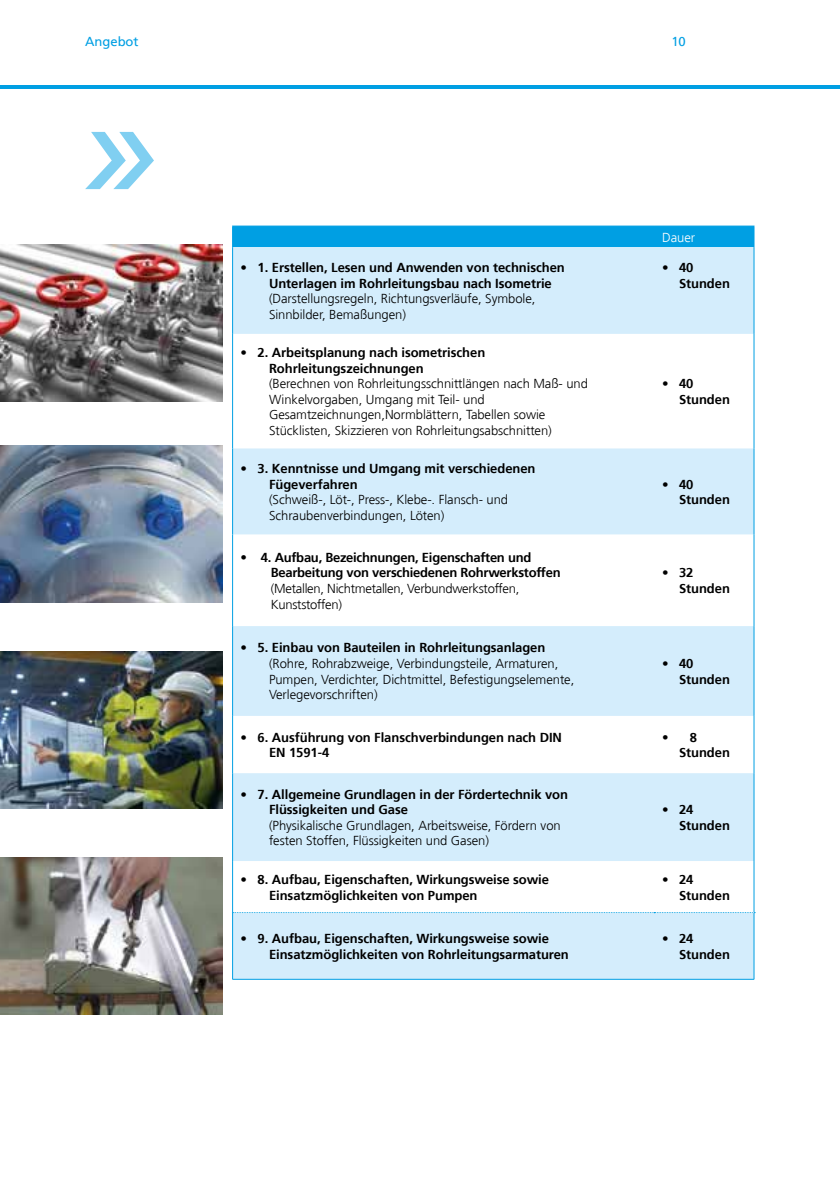
<style>
.page{position:relative;width:840px;height:1191px;background:#fff}
.page>*{position:absolute;margin:0;border:0;box-sizing:border-box;transform-origin:0 0}
.t1{font:700 13px/15.6px "Frutiger";letter-spacing:-.005em;color:#000}
.t2{font:300 13px/15.6px "Frutiger";letter-spacing:-.005em;color:#000}
.t3{font:13px "Frutiger";color:#009fe3}
.t4{font:300 13px "Frutiger";color:#fff}
.s1{font-weight:300}
</style>
<div class="page">
<hr style="left:0;top:85px;width:839px;height:4px;background:#009fe3">
<svg style="left:85px;top:132px;width:69px;height:57px"></svg>
<svg style="left:233px;top:247px;width:520px;height:732px;fill:#d4edfc"></svg>
<hr style="left:232px;top:225px;width:421px;height:1px;background:#009fe3">
<hr style="left:653px;top:225px;width:101px;height:1px;background:#009fe3">
<div style="left:232px;top:226px;width:522px;height:21px;background:#009fe3"></div>
<hr style="left:232px;top:247px;width:1px;height:87px;background:#009fe3">
<hr style="left:753px;top:247px;width:1px;height:87px;background:#009fe3">
<hr style="left:232px;top:334px;width:1px;height:114px;background:#009fe3">
<hr style="left:753px;top:334px;width:1px;height:114px;background:#009fe3">
<hr style="left:232px;top:448px;width:1px;height:86px;background:#009fe3">
<hr style="left:753px;top:448px;width:1px;height:86px;background:#009fe3">
<hr style="left:232px;top:534px;width:1px;height:92px;background:#009fe3">
<hr style="left:753px;top:534px;width:1px;height:92px;background:#009fe3">
<hr style="left:232px;top:626px;width:1px;height:90px;background:#009fe3">
<hr style="left:753px;top:626px;width:1px;height:90px;background:#009fe3">
<hr style="left:232px;top:716px;width:1px;height:57px;background:#009fe3">
<hr style="left:753px;top:716px;width:1px;height:57px;background:#009fe3">
<hr style="left:232px;top:773px;width:1px;height:88px;background:#009fe3">
<hr style="left:753px;top:773px;width:1px;height:88px;background:#009fe3">
<svg style="left:232px;top:861px;width:522px;height:52px"></svg>
<hr style="left:232px;top:913px;width:1px;height:66px;background:#009fe3">
<hr style="left:753px;top:913px;width:1px;height:66px;background:#009fe3">
<hr style="left:232px;top:979px;width:421px;height:1px;background:#009fe3">
<hr style="left:653px;top:979px;width:100px;height:1px;background:#009fe3">
<img style="left:0;top:245px;width:223px;height:156px">
<img style="left:0;top:445px;width:223px;height:157px">
<img style="left:0;top:652px;width:223px;height:156px">
<img style="left:0;top:857px;width:223px;height:157px">
<p class="t3" style="left:85px;top:34px;width:55px">Angebot</p>
<p class="t3" style="left:671px;top:34px;width:16px">10</p>
<p class="t1" style="left:269px;top:260px;width:297px;text-indent:-28px">• 1. Erstellen, Lesen und Anwenden von technischen<br>Unterlagen im Rohrleitungsbau nach Isometrie</p>
<p class="t2" style="left:269px;top:291px;width:268px">(Darstellungsregeln, Richtungsverläufe, Symbole,<br>Sinnbilder, Bemaßungen)</p>
<p class="t4" style="left:661px;top:230px;width:35px">Dauer</p>
<p class="t1" style="left:678px;top:260px;width:52px;text-indent:-17px">• 40<br>Stunden</p>
<p class="t1" style="left:269px;top:345px;width:218px;text-indent:-28px">• 2. Arbeitsplanung nach isometrischen<br>Rohrleitungszeichnungen</p>
<p class="t2" style="left:269px;top:376px;width:320px">(Berechnen von Rohrleitungsschnittlängen nach Maß- und Winkelvorgaben, Umgang mit Teil- und Gesamtzeichnungen,Normblättern, Tabellen sowie Stücklisten, Skizzieren von Rohrleitungsabschnitten)</p>
<p class="t1" style="left:678px;top:376px;width:52px;text-indent:-17px">• 40<br>Stunden</p>
<p class="t1" style="left:269px;top:461px;width:268px;text-indent:-28px">• 3. Kenntnisse und Umgang mit verschiedenen<br>Fügeverfahren</p>
<p class="t2" style="left:269px;top:492px;width:240px">(Schweiß-, Löt-, Press-, Klebe-. Flansch- und<br>Schraubenverbindungen, Löten)</p>
<p class="t1" style="left:678px;top:476px;width:52px;text-indent:-17px">• 40<br>Stunden</p>
<p class="t1" style="left:271px;top:549px;width:291px;text-indent:-30px"><span class="s1">•</span> 4. Aufbau, Bezeichnungen, Eigenschaften und<br>Bearbeitung von verschiedenen Rohrwerkstoffen</p>
<p class="t2" style="left:271px;top:581px;width:250px">(Metallen, Nichtmetallen, Verbundwerkstoffen,<br>Kunststoffen)</p>
<p class="t1" style="left:678px;top:565px;width:52px;text-indent:-17px">• 32<br>Stunden</p>
<p class="t1" style="left:240px;top:640px;width:306px">• 5. Einbau von Bauteilen in Rohrleitungsanlagen</p>
<p class="t2" style="left:269px;top:656px;width:306px">(Rohre, Rohrabzweige, Verbindungsteile, Armaturen,<br>Pumpen, Verdichter, Dichtmittel, Befestigungselemente,<br>Verlegevorschriften)</p>
<p class="t1" style="left:678px;top:656px;width:52px;text-indent:-17px">• 40<br>Stunden</p>
<p class="t1" style="left:269px;top:729px;width:294px;text-indent:-28px">• 6. Ausführung von Flanschverbindungen nach DIN<br>EN 1591-4</p>
<p class="t1" style="left:678px;top:729px;width:52px;text-indent:-17px"><span class="s1">•</span> 8<br>Stunden</p>
<p class="t1" style="left:269px;top:786px;width:300px;text-indent:-28px">• 7. Allgemeine Grundlagen in der Fördertechnik von<br>Flüssigkeiten und Gase</p>
<p class="t2" style="left:269px;top:817px;width:293px">(Physikalische Grundlagen, Arbeitsweise, Fördern von festen Stoffen, Flüssigkeiten und Gasen)</p>
<p class="t1" style="left:678px;top:802px;width:52px;text-indent:-17px">• 24<br>Stunden</p>
<p class="t1" style="left:269px;top:871px;width:281px;text-indent:-28px">• 8. Aufbau, Eigenschaften, Wirkungsweise sowie<br>Einsatzmöglichkeiten von Pumpen</p>
<p class="t1" style="left:678px;top:871px;width:52px;text-indent:-17px">• 24<br>Stunden</p>
<p class="t1" style="left:269px;top:930px;width:301px;text-indent:-28px">• 9. Aufbau, Eigenschaften, Wirkungsweise sowie<br>Einsatzmöglichkeiten von Rohrleitungsarmaturen</p>
<p class="t1" style="left:678px;top:930px;width:52px;text-indent:-17px">• 24<br>Stunden</p>
</div>
